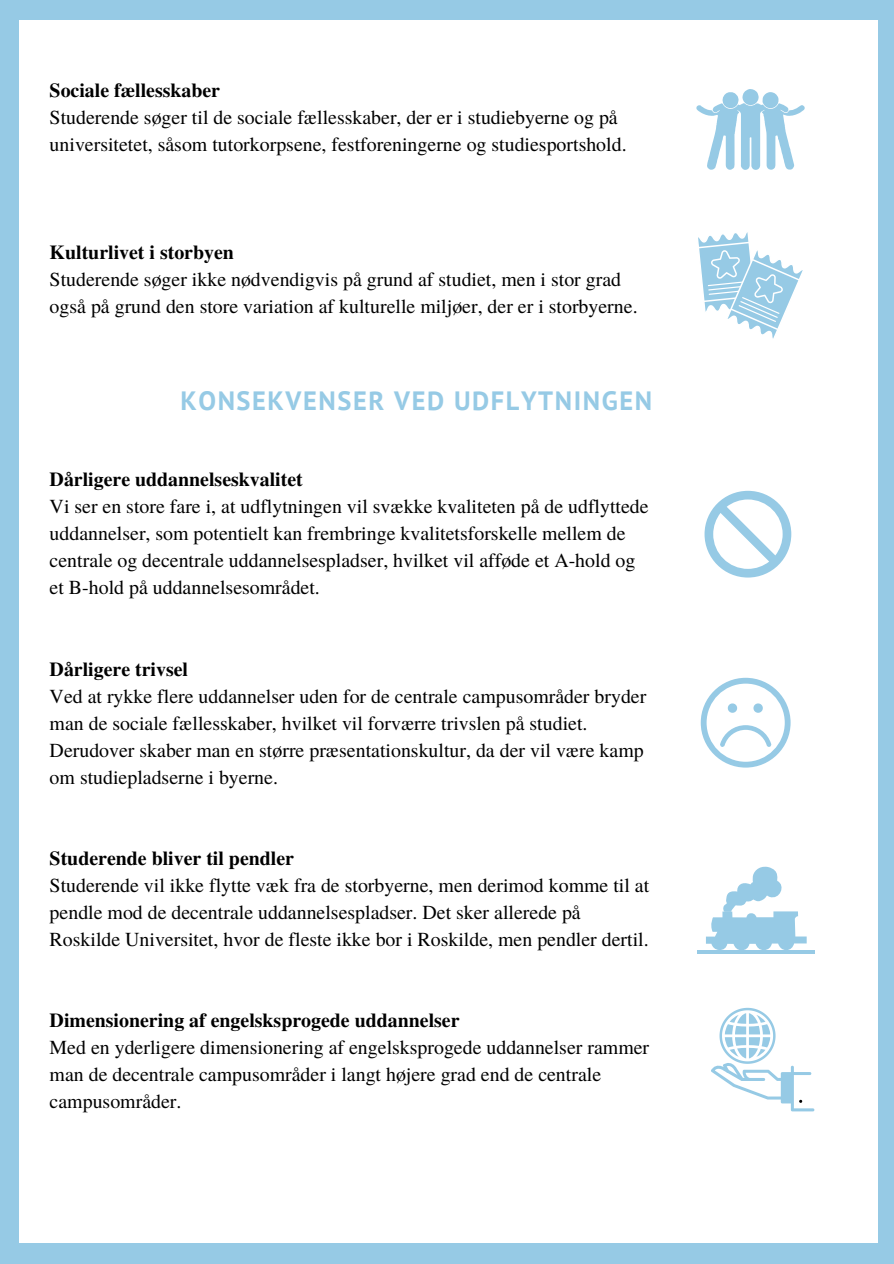
<style>
.page{position:relative;width:894px;height:1264px;background:#fff}
.page>*{position:absolute;margin:0;border:0;box-sizing:border-box;transform-origin:0 0}
.t1{font:700 26.4px "PT Sans";letter-spacing:.06em;color:#96cae5}
.t2{font:19.8px/27px "Te X Gyre Termes";color:#000}
.t3{font:700 19.8px "Te X Gyre Termes";color:#000}
</style>
<div class="page">
<div style="left:0;top:0;width:893px;height:1263px;background:#96cae5"></div>
<div style="left:19px;top:21px;width:858px;height:1221px;background:#fff"></div>
<svg style="left:696px;top:89px;width:108px;height:81px"></svg>
<svg style="left:698px;top:232px;width:105px;height:107px"></svg>
<svg style="left:704px;top:491px;width:87px;height:86px"></svg>
<svg style="left:700px;top:677px;width:90px;height:90px"></svg>
<hr style="left:697px;top:949px;width:117px;height:4px;background:#96cae5">
<svg style="left:705px;top:866px;width:101px;height:84px"></svg>
<svg style="left:711px;top:1007px;width:103px;height:104px"></svg>
<p class="t3" style="left:50px;top:75px;width:172px">Sociale fællesskaber</p>
<p class="t2" style="left:50px;top:103px;width:578px">Studerende søger til de sociale fællesskaber, der er i studiebyerne og på universitetet, såsom tutorkorpsene, festforeningerne og studiesportshold.</p>
<p class="t3" style="left:50px;top:237px;width:186px">Kulturlivet i storbyen</p>
<p class="t2" style="left:50px;top:265px;width:589px">Studerende søger ikke nødvendigvis på grund af studiet, men i stor grad også på grund den store variation af kulturelle miljøer, der er i storbyerne.</p>
<p class="t1" style="left:180px;top:383px;width:473px">KONSEKVENSER VED UDFLYTNINGEN</p>
<p class="t3" style="left:50px;top:464px;width:255px">Dårligere uddannelseskvalitet</p>
<p class="t2" style="left:50px;top:492px;width:600px">Vi ser en store fare i, at udflytningen vil svække kvaliteten på de udflyttede uddannelser, som potentielt kan frembringe kvalitetsforskelle mellem de centrale og decentrale uddannelsespladser, hvilket vil afføde et A-hold og et B-hold på uddannelsesområdet.</p>
<p class="t3" style="left:50px;top:653px;width:140px">Dårligere trivsel</p>
<p class="t2" style="left:50px;top:681px;width:598px">Ved at rykke flere uddannelser uden for de centrale campusområder bryder man de sociale fællesskaber, hvilket vil forværre trivslen på studiet.<br>Derudover skaber man en større præsentationskultur, da der vil være kamp om studiepladserne i byerne.</p>
<p class="t3" style="left:50px;top:842px;width:246px">Studerende bliver til pendler</p>
<p class="t2" style="left:50px;top:870px;width:601px">Studerende vil ikke flytte væk fra de storbyerne, men derimod komme til at pendle mod de decentrale uddannelsespladser. Det sker allerede på<br>Roskilde Universitet, hvor de fleste ikke bor i Roskilde, men pendler dertil.</p>
<p class="t3" style="left:50px;top:1004px;width:411px">Dimensionering af engelsksprogede uddannelser</p>
<p class="t2" style="left:50px;top:1032px;width:601px">Med en yderligere dimensionering af engelsksprogede uddannelser rammer man de decentrale campusområder i langt højere grad end de centrale campusområder.</p>
</div>
